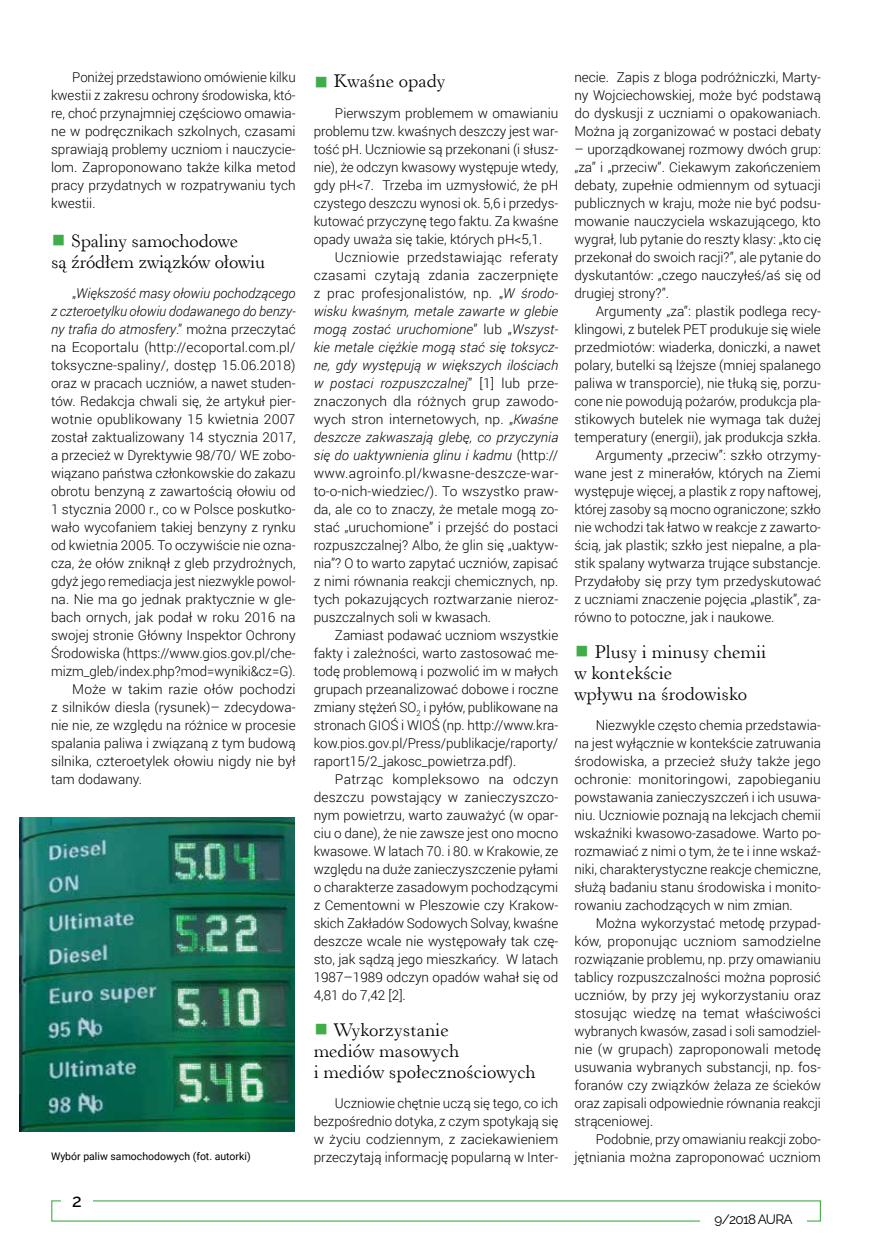
<style>
.page{position:relative;width:872px;height:1246px;background:#fff}
.page>*{position:absolute;margin:0;border:0;box-sizing:border-box;transform-origin:0 0}
.t1{font:19.5px/21px "Revivl 555 EU";color:#000}
.t2{font:500 18px "Raleway";color:#000}
.t3{font:300 13.5px/18px "Roboto";color:#000;text-align:justify}
.t4{font:italic 300 13.5px "Roboto";color:#000}
.t5{font:13.5px "Raleway";letter-spacing:-.05em;color:#000}
.t6{font:10.5px "Roboto";color:#000}
.s1{color:#41ad49}
.s2{font-style:normal}
.s3{font-style:italic}
</style>
<div class="page">
<img style="left:20px;top:818px;width:274px;height:313px">
<p class="t3" style="left:51px;top:67px;width:246px;text-indent:21px">Poniżej przedstawiono omówienie kilku kwestii z zakresu ochrony środowiska, któ&shy;re, choć przynajmniej częściowo omawia&shy;ne w podręcznikach szkolnych, czasami sprawiają problemy uczniom i nauczycie&shy;lom. Zaproponowano także kilka metod pracy przydatnych w rozpatrywaniu tych kwestii.</p>
<h1 class="t1" style="left:51px;top:230px;width:216px"><span class="s1">○</span> Spaliny samochodowe<br>są źródłem związków ołowiu</h1>
<p class="t4" style="left:72px;top:283px;width:225px"><span class="s2">„</span>Większość masy ołowiu pochodzącego</p>
<p class="t4" style="left:51px;top:301px;width:246px">z czteroetylku ołowiu dodawanego do benzy-</p>
<p class="t4" style="left:51px;top:319px;width:246px">ny trafia do atmosfery<span class="s2">.” można przeczytać</span></p>
<p class="t3" style="left:51px;top:337px;width:246px">na Ecoportalu (http://ecoportal.com.pl/</p>
<p class="t3" style="left:51px;top:355px;width:246px">toksyczne-spaliny/, dostęp 15.06.2018)</p>
<p class="t3" style="left:51px;top:373px;width:246px">oraz w pracach uczniów, a nawet studen-</p>
<p class="t3" style="left:51px;top:391px;width:246px">tów. Redakcja chwali się, że artykuł pier-</p>
<p class="t3" style="left:51px;top:409px;width:246px">wotnie opublikowany 15 kwietnia 2007</p>
<p class="t3" style="left:51px;top:427px;width:246px">został zaktualizowany 14 stycznia 2017,</p>
<p class="t3" style="left:51px;top:445px;width:246px">a przecież w Dyrektywie 98/70/ WE zobo-</p>
<p class="t3" style="left:51px;top:463px;width:246px">wiązano państwa członkowskie do zakazu</p>
<p class="t3" style="left:51px;top:481px;width:246px">obrotu benzyną z zawartością ołowiu od</p>
<p class="t3" style="left:51px;top:499px;width:246px">1 stycznia 2000 r., co w Polsce poskutko-</p>
<p class="t3" style="left:51px;top:517px;width:246px">wało wycofaniem takiej benzyny z rynku</p>
<p class="t3" style="left:51px;top:535px;width:246px">od kwietnia 2005. To oczywiście nie ozna-</p>
<p class="t3" style="left:51px;top:553px;width:246px">cza, że ołów zniknął z gleb przydrożnych,</p>
<p class="t3" style="left:51px;top:571px;width:246px">gdyż jego remediacja jest niezwykle powol-</p>
<p class="t3" style="left:51px;top:589px;width:246px">na. Nie ma go jednak praktycznie w gle-</p>
<p class="t3" style="left:51px;top:607px;width:246px">bach ornych, jak podał w roku 2016 na</p>
<p class="t3" style="left:51px;top:625px;width:246px">swojej stronie Główny Inspektor Ochrony</p>
<p class="t3" style="left:51px;top:643px;width:246px">Środowiska (https://www.gios.gov.pl/che-</p>
<p class="t3" style="left:51px;top:661px;width:246px">mizm_gleb/index.php?mod=wyniki&amp;cz=G).</p>
<p class="t3" style="left:72px;top:679px;width:225px">Może w takim razie ołów pochodzi</p>
<p class="t3" style="left:51px;top:697px;width:246px">z silników diesla (rysunek)– zdecydowa-</p>
<p class="t3" style="left:51px;top:715px;width:246px">nie nie, ze względu na różnice w procesie</p>
<p class="t3" style="left:51px;top:733px;width:246px">spalania paliwa i związaną z tym budową</p>
<p class="t3" style="left:51px;top:751px;width:246px">silnika, czteroetylek ołowiu nigdy nie był</p>
<p class="t3" style="left:51px;top:769px;width:92px">tam dodawany.</p>
<p class="t6" style="left:51px;top:1149px;width:201px">Wybór paliw samochodowych (fot. autorki)</p>
<h2 class="t2" style="left:72px;top:1190px;width:11px">2</h2>
<h1 class="t1" style="left:314px;top:70px;width:133px"><span class="s1">○</span> Kwaśne opady</h1>
<p class="t3" style="left:314px;top:103px;width:246px;text-indent:21px">Pierwszym problemem w omawianiu problemu tzw. kwaśnych deszczy jest war&shy;tość pH. Uczniowie są przekonani (i słusz&shy;nie), że odczyn kwasowy występuje wtedy, gdy pH&lt;7. Trzeba im uzmysłowić, że pH czystego deszczu wynosi ok. 5,6 i przedys&shy;kutować przyczynę tego faktu. Za kwaśne opady uważa się takie, których pH&lt;5,1.</p>
<p class="t3" style="left:314px;top:247px;width:246px;text-indent:21px">Uczniowie przedstawiając referaty czasami czytają zdania zaczerpnięte z prac profesjonalistów, np. „<span class="s3">W środo&shy;wisku kwaśnym, metale zawarte w glebie mogą zostać uruchomione</span>” lub „<span class="s3">Wszyst&shy;kie metale ciężkie mogą stać się toksycz&shy;ne, gdy występują w większych ilościach w postaci rozpuszczalnej</span>” [1] lub prze&shy;znaczonych dla różnych grup zawodo&shy;wych stron internetowych, np. „<span class="s3">Kwaśne deszcze zakwaszają glebę, co przyczynia się do uaktywnienia glinu i kadmu</span> (http:// www.agroinfo.pl/kwasne-deszcze-war&shy;to-o-nich-wiedziec/). To wszystko praw&shy;da, ale co to znaczy, że metale mogą zo&shy;stać „uruchomione” i przejść do postaci rozpuszczalnej? Albo, że glin się „uaktyw&shy;nia”? O to warto zapytać uczniów, zapisać z nimi równania reakcji chemicznych, np. tych pokazujących roztwarzanie nieroz&shy;puszczalnych soli w kwasach.</p>
<p class="t3" style="left:314px;top:625px;width:246px;text-indent:21px">Zamiast podawać uczniom wszystkie fakty i zależności, warto zastosować me&shy;todę problemową i pozwolić im w małych grupach przeanalizować dobowe i roczne zmiany stężeń SO<sub>2</sub> i pyłów, publikowane na stronach GIOŚ i WIOŚ (np. http://www.kra&shy;kow.pios.gov.pl/Press/publikacje/raporty/ raport15/2_jakosc_powietrza.pdf).</p>
<p class="t3" style="left:314px;top:769px;width:246px;text-indent:21px">Patrząc kompleksowo na odczyn deszczu powstający w zanieczyszczo&shy;nym powietrzu, warto zauważyć (w opar&shy;ciu o dane), że nie zawsze jest ono mocno kwasowe. W latach 70. i 80. w Krakowie, ze względu na duże zanieczyszczenie pyłami o charakterze zasadowym pochodzącymi z Cementowni w Pleszowie czy Krakow&shy;skich Zakładów Sodowych Solvay, kwaśne deszcze wcale nie występowały tak czę&shy;sto, jak sądzą jego mieszkańcy. W latach 1987–1989 odczyn opadów wahał się od 4,81 do 7,42 [2].</p>
<h1 class="t1" style="left:314px;top:1019px;width:224px"><span class="s1">○</span> Wykorzystanie<br>mediów masowych<br>i mediów społecznościowych</h1>
<p class="t3" style="left:314px;top:1093px;width:246px;text-indent:21px">Uczniowie chętnie uczą się tego, co ich bezpośrednio dotyka, z czym spotykają się w życiu codziennym, z zaciekawieniem przeczytają informację popularną w Inter-</p>
<p class="t3" style="left:574px;top:67px;width:248px">necie. Zapis z bloga podróżniczki, Marty&shy;ny Wojciechowskiej, może być podstawą do dyskusji z uczniami o opakowaniach.<br>Można ją zorganizować w postaci debaty</p>
<p class="t3" style="left:574px;top:139px;width:248px">– uporządkowanej rozmowy dwóch grup: „za” i „przeciw”. Ciekawym zakończeniem debaty, zupełnie odmiennym od sytuacji publicznych w kraju, może nie być podsu&shy;mowanie nauczyciela wskazującego, kto wygrał, lub pytanie do reszty klasy: „kto cię przekonał do swoich racji?”, ale pytanie do dyskutantów: „czego nauczyłeś/aś się od drugiej strony?”.</p>
<p class="t3" style="left:595px;top:301px;width:227px">Argumenty „za”: plastik podlega recy-</p>
<p class="t3" style="left:574px;top:319px;width:248px">klingowi, z butelek PET produkuje się wiele</p>
<p class="t3" style="left:574px;top:337px;width:248px">przedmiotów: wiaderka, doniczki, a nawet</p>
<p class="t3" style="left:574px;top:355px;width:248px">polary, butelki są lżejsze (mniej spalanego</p>
<p class="t3" style="left:574px;top:373px;width:248px">paliwa w transporcie), nie tłuką się, porzu-</p>
<p class="t3" style="left:574px;top:391px;width:248px">cone nie powodują pożarów, produkcja pla-</p>
<p class="t3" style="left:574px;top:409px;width:248px">stikowych butelek nie wymaga tak dużej</p>
<p class="t3" style="left:574px;top:427px;width:248px">temperatury (energii), jak produkcja szkła.</p>
<p class="t3" style="left:595px;top:445px;width:227px">Argumenty „przeciw”: szkło otrzymy-</p>
<p class="t3" style="left:574px;top:463px;width:248px">wane jest z minerałów, których na Ziemi</p>
<p class="t3" style="left:574px;top:481px;width:248px">występuje więcej, a plastik z ropy naftowej,</p>
<p class="t3" style="left:574px;top:499px;width:248px">której zasoby są mocno ograniczone; szkło</p>
<p class="t3" style="left:574px;top:517px;width:248px">nie wchodzi tak łatwo w reakcje z zawarto-</p>
<p class="t3" style="left:574px;top:535px;width:248px">ścią, jak plastik; szkło jest niepalne, a pla-</p>
<p class="t3" style="left:574px;top:553px;width:248px">stik spalany wytwarza trujące substancje.</p>
<p class="t3" style="left:574px;top:571px;width:248px">Przydałoby się przy tym przedyskutować</p>
<p class="t3" style="left:574px;top:589px;width:248px">z uczniami znaczenie pojęcia „plastik”, za-</p>
<p class="t3" style="left:574px;top:607px;width:202px">równo to potoczne, jak i naukowe.</p>
<h1 class="t1" style="left:574px;top:641px;width:193px"><span class="s1">○</span> Plusy i minusy chemii w kontekście<br>wpływu na środowisko</h1>
<p class="t3" style="left:574px;top:715px;width:248px;text-indent:21px">Niezwykle często chemia przedstawia&shy;na jest wyłącznie w kontekście zatruwania środowiska, a przecież służy także jego ochronie: monitoringowi, zapobieganiu powstawania zanieczyszczeń i ich usuwa&shy;niu. Uczniowie poznają na lekcjach chemii wskaźniki kwasowo-zasadowe. Warto po&shy;rozmawiać z nimi o tym, że te i inne wskaź&shy;niki, charakterystyczne reakcje chemiczne, służą badaniu stanu środowiska i monito&shy;rowaniu zachodzących w nim zmian.</p>
<p class="t3" style="left:574px;top:913px;width:248px;text-indent:21px">Można wykorzystać metodę przypad&shy;ków, proponując uczniom samodzielne rozwiązanie problemu, np. przy omawianiu tablicy rozpuszczalności można poprosić uczniów, by przy jej wykorzystaniu oraz stosując wiedzę na temat właściwości wybranych kwasów, zasad i soli samodziel&shy;nie (w grupach) zaproponowali metodę usuwania wybranych substancji, np. fos&shy;foranów czy związków żelaza ze ścieków oraz zapisali odpowiednie równania reakcji strąceniowej.</p>
<p class="t3" style="left:574px;top:1129px;width:248px;text-align:right">Podobnie, przy omawianiu reakcji zobo&shy;jętniania można zaproponować uczniom</p>
<p class="t5" style="left:714px;top:1211px;width:80px">9/2018 AURA</p>
</div>
